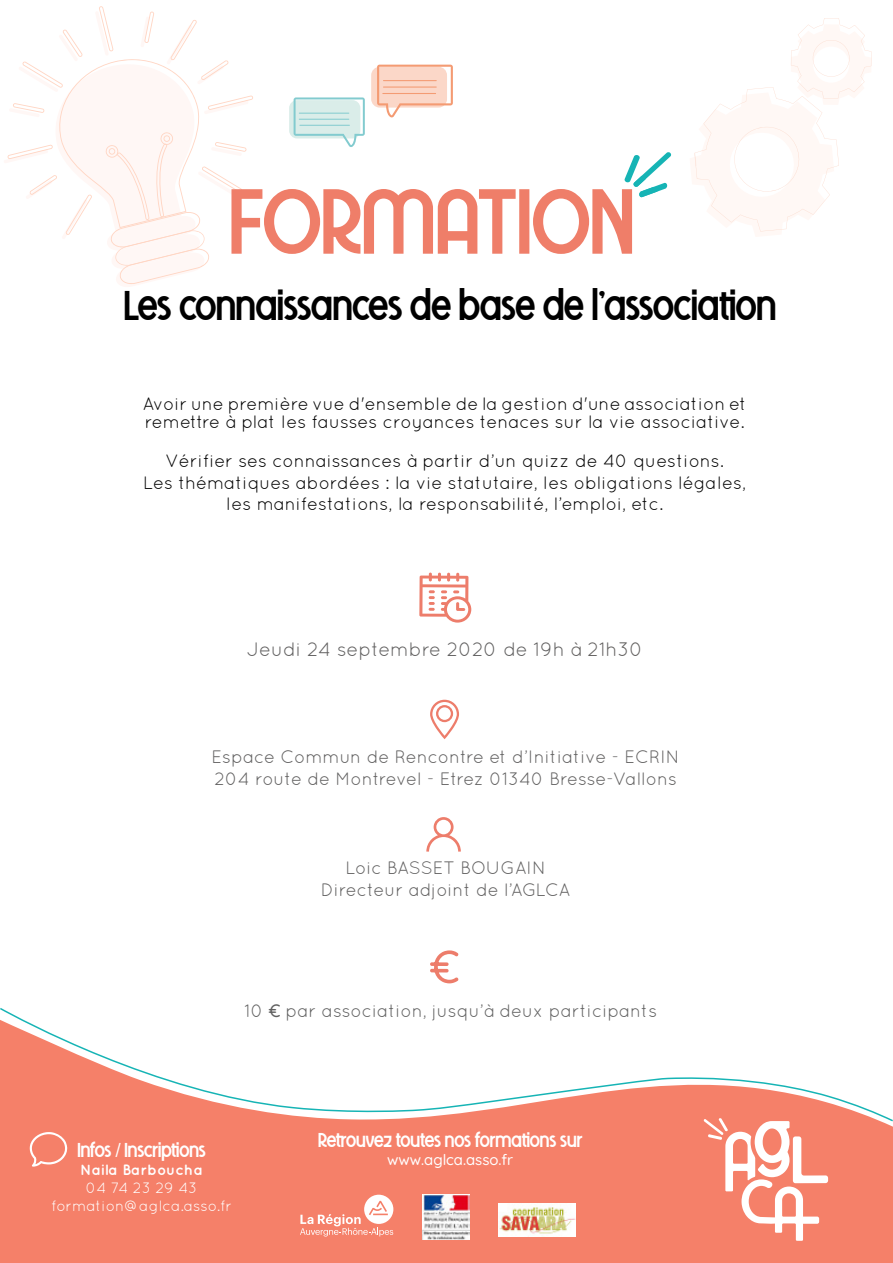
<style>
.page{position:relative;width:893px;height:1263px;background:#fff}
.page>*{position:absolute;margin:0;border:0;box-sizing:border-box;transform-origin:0 0}
.t1{font:103.5px "Tawakkal Sans";color:#ef7e69}
.t2{font:46.5px "Tawakkal Sans";letter-spacing:-.005em;color:#000}
.t3{font:22.5px "Tawakkal Sans";letter-spacing:-.005em;color:#fff}
.t4{font:19.5px "Quicksand";color:#605f5f}
.t5{font:18px/21.6px "Quicksand";color:#000}
.t6{font:18px/21.6px "Quicksand";color:#605f5f}
.t7{font:18px "Quicksand";color:#606060}
.t8{font:15px/18px "Quicksand";color:#fff;text-align:center}
.t9{font:500 15px "Quicksand";color:#fff}
.t10{font:700 15px "Quicksand";color:#fff}
.s1{color:#615f5e}
.s2{font-weight:500}
</style>
<div class="page">
<div style="left:0;top:1123px;width:893px;height:140px;background:#f58069"></div>
<svg style="left:0;top:1008px;width:893px;height:115px"></svg>
<svg style="left:704px;top:1118px;width:124px;height:123px"></svg>
<svg style="left:694px;top:18px;width:177px;height:214px"></svg>
<svg style="left:7px;top:6px;width:664px;height:279px"></svg>
<svg style="left:419px;top:573px;width:52px;height:50px"></svg>
<svg style="left:430px;top:700px;width:29px;height:39px"></svg>
<svg style="left:426px;top:817px;width:35px;height:34px"></svg>
<svg style="left:30px;top:1132px;width:37px;height:34px"></svg>
<svg style="left:430px;top:950px;width:28px;height:33px"></svg>
<svg style="left:300px;top:1195px;width:93px;height:41px"></svg>
<img style="left:423px;top:1195px;width:46px;height:45px">
<img style="left:499px;top:1203px;width:76px;height:33px">
<h1 class="t1" style="left:229px;top:168px;width:407px">FORMATION</h1>
<h2 class="t2" style="left:124px;top:282px;width:654px">Les connaissances de base de l’association</h2>
<p class="t5" style="left:143px;top:394px;width:606px;line-height:18px">Avoir une première vue d'ensemble de la gestion d'une association et remettre à plat les fausses croyances tenaces sur la vie associative.</p>
<p class="t5" style="left:143px;top:450px;width:605px;text-align:center">Vérifier ses connaissances à partir d’un quizz de 40 questions.<br>Les thématiques abordées : la vie statutaire, les obligations légales, les manifestations, la responsabilité, l’emploi, etc.</p>
<p class="t4" style="left:247px;top:638px;width:398px">Jeudi 24 septembre 2020 de 19h <span class="s1">à 21h30</span></p>
<p class="t6" style="left:212px;top:746px;width:470px">Espace Commun de Rencontre et d’Initiative - ECRIN<br>204 route de Montrevel - Etrez 01340 Bresse-Vallons</p>
<p class="t6" style="left:321px;top:857px;width:251px;text-align:center">Loic BASSET BOUGAIN<br>Directeur adjoint de l’AGLCA</p>
<p class="t7" style="left:245px;top:1001px;width:414px">10 <span class="s2">€</span> par association, jusqu’à deux participants</p>
<p class="t3" style="left:77px;top:1138px;width:130px">Infos / Inscriptions</p>
<p class="t10" style="left:80px;top:1160px;width:124px">Naila Barboucha</p>
<p class="t8" style="left:51px;top:1178px;width:182px">04 74 23 29 43 formation@aglca.asso.fr</p>
<p class="t3" style="left:318px;top:1128px;width:266px">Retrouvez toutes nos formations sur</p>
<p class="t9" style="left:387px;top:1147px;width:128px">www.aglca.asso.fr</p>
</div>
